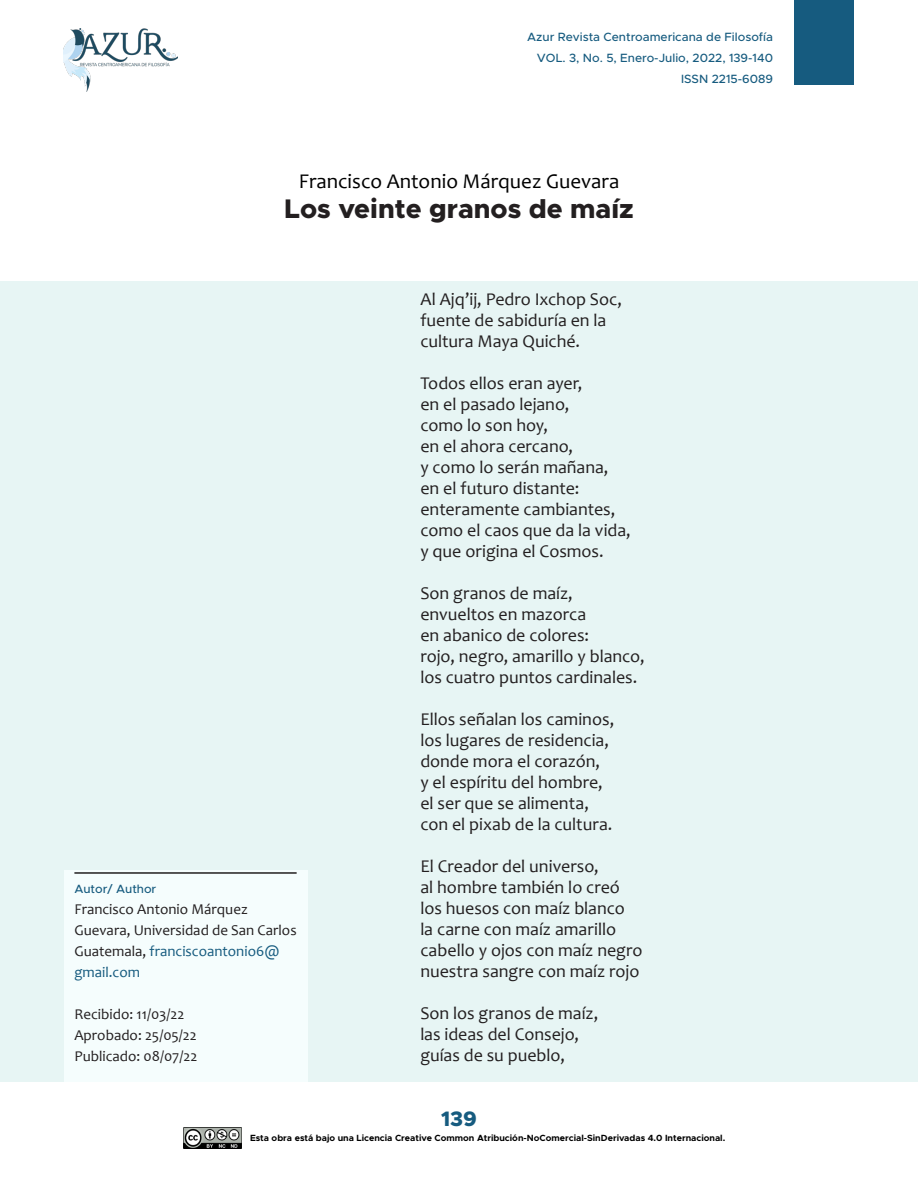
<style>
.page{position:relative;width:918px;height:1188px;background:#fff}
.page>*{position:absolute;margin:0;border:0;box-sizing:border-box;transform-origin:0 0}
.Títulos_de_los_artíc{font:800 27px "Metropolis";color:#231f20}
.Títulos_de_los_artíc-2{font:21px "Candara";color:#000}
.t1{font:800 21px "Metropolis";color:#165b7f}
.Cuerpo_de_texto_inic{font:18px "Candara";color:#231f20}
.Notas_y_Referencias{font:15px/21px "Candara";color:#231f20}
.Info_Revista{font:500 12px/21px "Metropolis";color:#165b7f;text-align:right}
.Notas_y_Referencias-2{font:500 12px "Metropolis";color:#165b7f}
.t2{font:700 9px "Metropolis";color:#000}
.s1{color:#165b7f}
</style>
<div class="page">
<img style="left:184px;top:1128px;width:57px;height:20px">
<div style="left:794px;top:0;width:60px;height:85px;background:#165b7f"></div>
<img style="left:64px;top:29px;width:113px;height:62px">
<div style="left:0;top:281px;width:918px;height:801px;background:#e7f5f4"></div>
<div style="left:64px;top:870px;width:243px;height:212px;background:#f5fdfd"></div>
<hr style="left:74px;top:872px;width:223px;height:2px;background:#231f20">
<p class="Info_Revista" style="left:527px;top:26px;width:247px">Azur Revista Centroamericana de Filosofía</p>
<p class="Info_Revista" style="left:537px;top:47px;width:238px">VOL. 3, No. 5, Enero-Julio, 2022, 139-140<br>ISSN 2215-6089</p>
<p class="Títulos_de_los_artíc-2" style="left:299px;top:168px;width:322px">Francisco Antonio Márquez Guevara</p>
<p class="Títulos_de_los_artíc" style="left:284px;top:192px;width:351px">Los veinte granos de maíz</p>
<p class="Notas_y_Referencias-2" style="left:74px;top:882px;width:83px">Autor/ Author</p>
<p class="Notas_y_Referencias" style="left:74px;top:899px;width:224px">Francisco Antonio Márquez<br>Guevara, Universidad de San Carlos<br>Guatemala, <span class="s1">franciscoantonio6@ gmail.com</span></p>
<p class="Notas_y_Referencias" style="left:74px;top:1004px;width:124px">Recibido: 11/03/22<br>Aprobado: 25/05/22<br>Publicado: 08/07/22</p>
<p class="Cuerpo_de_texto_inic" style="left:420px;top:288px;width:203px">Al Ajq’ij, Pedro Ixchop Soc,</p>
<p class="Cuerpo_de_texto_inic" style="left:420px;top:309px;width:188px">fuente de sabiduría en la</p>
<p class="Cuerpo_de_texto_inic" style="left:420px;top:330px;width:161px">cultura Maya Quiché.</p>
<p class="Cuerpo_de_texto_inic" style="left:420px;top:372px;width:164px">Todos ellos eran ayer,</p>
<p class="Cuerpo_de_texto_inic" style="left:420px;top:393px;width:151px">en el pasado lejano,</p>
<p class="Cuerpo_de_texto_inic" style="left:420px;top:414px;width:129px">como lo son hoy,</p>
<p class="Cuerpo_de_texto_inic" style="left:420px;top:435px;width:154px">en el ahora cercano,</p>
<p class="Cuerpo_de_texto_inic" style="left:420px;top:456px;width:190px">y como lo serán mañana,</p>
<p class="Cuerpo_de_texto_inic" style="left:420px;top:477px;width:161px">en el futuro distante:</p>
<p class="Cuerpo_de_texto_inic" style="left:420px;top:498px;width:197px">enteramente cambiantes,</p>
<p class="Cuerpo_de_texto_inic" style="left:420px;top:519px;width:212px">como el caos que da la vida,</p>
<p class="Cuerpo_de_texto_inic" style="left:420px;top:540px;width:185px">y que origina el Cosmos.</p>
<p class="Cuerpo_de_texto_inic" style="left:420px;top:582px;width:154px">Son granos de maíz,</p>
<p class="Cuerpo_de_texto_inic" style="left:420px;top:603px;width:167px">envueltos en mazorca</p>
<p class="Cuerpo_de_texto_inic" style="left:420px;top:624px;width:170px">en abanico de colores:</p>
<p class="Cuerpo_de_texto_inic" style="left:420px;top:645px;width:226px">rojo, negro, amarillo y blanco,</p>
<p class="Cuerpo_de_texto_inic" style="left:420px;top:666px;width:219px">los cuatro puntos cardinales.</p>
<p class="Cuerpo_de_texto_inic" style="left:420px;top:708px;width:195px">Ellos señalan los caminos,</p>
<p class="Cuerpo_de_texto_inic" style="left:420px;top:729px;width:190px">los lugares de residencia,</p>
<p class="Cuerpo_de_texto_inic" style="left:420px;top:750px;width:181px">donde mora el corazón,</p>
<p class="Cuerpo_de_texto_inic" style="left:420px;top:771px;width:184px">y el espíritu del hombre,</p>
<p class="Cuerpo_de_texto_inic" style="left:420px;top:792px;width:170px">el ser que se alimenta,</p>
<p class="Cuerpo_de_texto_inic" style="left:420px;top:813px;width:194px">con el pixab de la cultura.</p>
<p class="Cuerpo_de_texto_inic" style="left:420px;top:855px;width:180px">El Creador del universo,</p>
<p class="Cuerpo_de_texto_inic" style="left:420px;top:876px;width:201px">al hombre también lo creó</p>
<p class="Cuerpo_de_texto_inic" style="left:420px;top:897px;width:206px">los huesos con maíz blanco</p>
<p class="Cuerpo_de_texto_inic" style="left:420px;top:918px;width:197px">la carne con maíz amarillo</p>
<p class="Cuerpo_de_texto_inic" style="left:420px;top:939px;width:224px">cabello y ojos con maíz negro</p>
<p class="Cuerpo_de_texto_inic" style="left:420px;top:960px;width:221px">nuestra sangre con maíz rojo</p>
<p class="Cuerpo_de_texto_inic" style="left:420px;top:1002px;width:179px">Son los granos de maíz,</p>
<p class="Cuerpo_de_texto_inic" style="left:420px;top:1023px;width:160px">las ideas del Consejo,</p>
<p class="Cuerpo_de_texto_inic" style="left:420px;top:1044px;width:146px">guías de su pueblo,</p>
<p class="t1" style="left:441px;top:1105px;width:37px">139</p>
<p class="t2" style="left:250px;top:1132px;width:477px">Esta obra está bajo una Licencia Creative Common Atribución-NoComercial-SinDerivadas 4.0 Internacional.</p>
</div>
